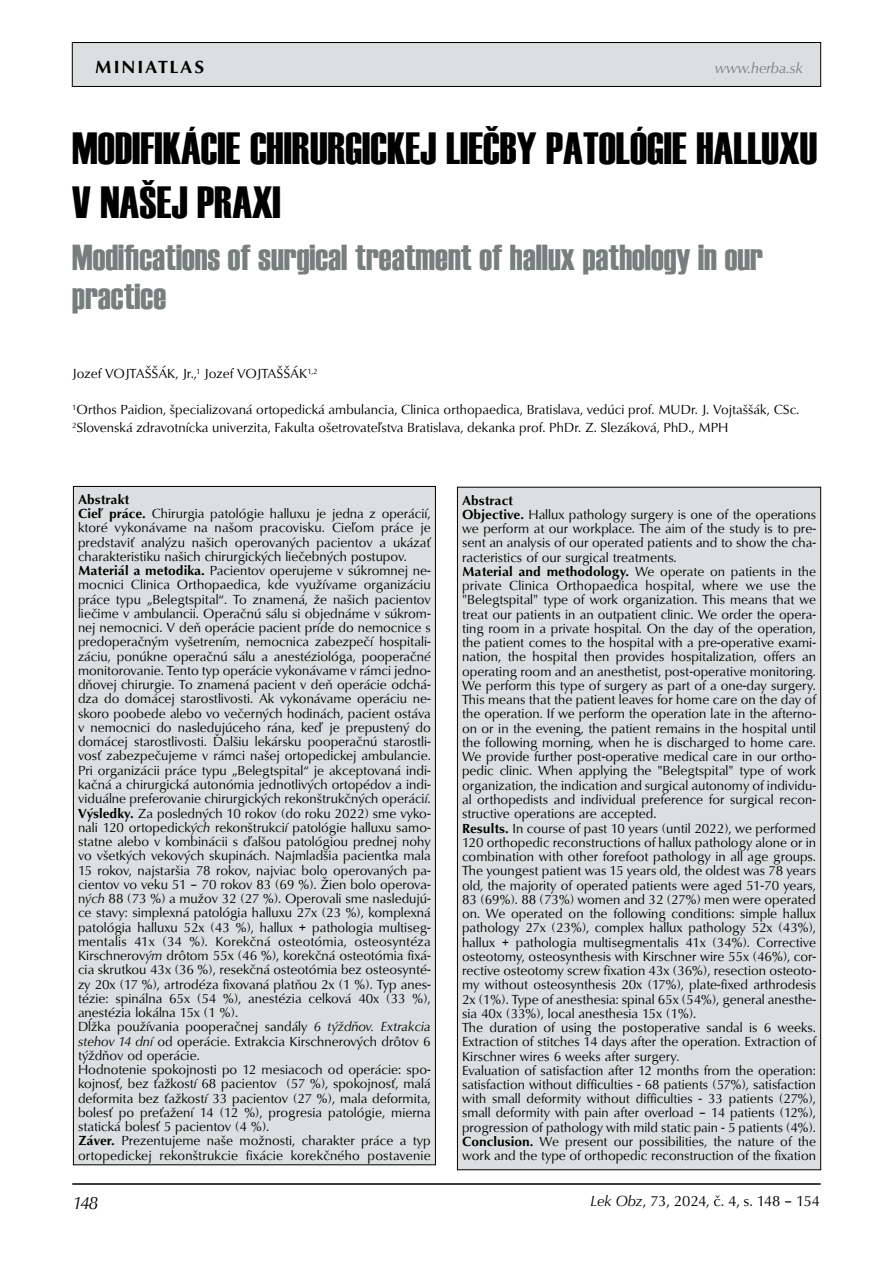
<style>
.page{position:relative;width:893px;height:1263px;background:#fff}
.page>*{position:absolute;margin:0;border:0;box-sizing:border-box;transform-origin:0 0}
.t1{font:45px/54px "Haettenschweiler";color:#000}
.t2{font:36px/39px "Haettenschweiler";color:#777e7e}
.t3{font:700 18px "URW Classico TEE";letter-spacing:.1em;color:#000}
.t4{font:italic 18px "URW Classico TEE";color:#000}
.t5{font:15px "URW Classico TEE";color:#000}
.t6{font:italic 15px "URW Classico TEE";color:#777e7e}
.t7{font:13.5px/14.2px "URW Classico TEE";color:#000}
.s1{font-weight:700}
.s2{font-style:italic}
</style>
<div class="page">
<div style="left:72px;top:43px;width:749px;height:43px;background:#dcdfe0"></div>
<div style="left:72px;top:42px;width:749px;height:45px;border:1px solid #000"></div>
<hr style="left:72px;top:1183px;width:749px;height:2px;background:#000">
<div style="left:73px;top:486px;width:362px;height:679px;background:#dcdfe0"></div>
<div style="left:457px;top:487px;width:364px;height:683px;background:#dcdfe0"></div>
<h3 class="t3" style="left:95px;top:56px;width:111px">MINIATLAS</h3>
<p class="t6" style="left:715px;top:59px;width:90px">www.herba.sk</p>
<h1 class="t1" style="left:72px;top:121px;width:746px">MODIFIKÁCIE CHIRURGICKEJ LIEČBY PATOLÓGIE HALLUXU<br>V NAŠEJ PRAXI</h1>
<h2 class="t2" style="left:72px;top:238px;width:692px">Modifications of surgical treatment of hallux pathology in our practice</h2>
<p class="t7" style="left:72px;top:367px;width:247px">Jozef VOJTAŠŠÁK, Jr.,<sup>1</sup> Jozef VOJTAŠŠÁK<sup>1,2</sup></p>
<p class="t7" style="left:72px;top:401px;width:729px;line-height:18px"><sup>1</sup>Orthos Paidion, špecializovaná ortopedická ambulancia, Clinica orthopaedica, Bratislava, vedúci prof. MUDr. J. Vojtaššák, CSc.<br><sup>2</sup>Slovenská zdravotnícka univerzita, Fakulta ošetrovateľstva Bratislava, dekanka prof. PhDr. Z. Slezáková, PhD., MPH</p>
<p class="t7" style="left:78px;top:492px;width:354px"><span class="s1">Abstrakt<br>Cieľ práce.</span> Chirurgia patológie halluxu je jedna z operácií, ktoré vykonávame na našom pracovisku. Cieľom práce je predstaviť analýzu našich operovaných pacientov a ukázať charakteristiku našich chirurgických liečebných postupov.<br><span class="s1">Materiál a metodika.</span> Pacientov operujeme v súkromnej ne&shy;mocnici Clinica Orthopaedica, kde využívame organizáciu práce typu „Belegtspital“. To znamená, že našich pacientov liečime v ambulancii. Operačnú sálu si objednáme v súkrom&shy;nej nemocnici. V deň operácie pacient príde do nemocnice s predoperačným vyšetrením, nemocnica zabezpečí hospitali&shy;záciu, ponúkne operačnú sálu a anestéziológa, pooperačn<span class="s2">é </span>monitorovanie. Tento typ operácie vykonávame v rámci jedno&shy;dňovej chirurgie. To znamená pacient v deň operácie odchá&shy;dza do domácej starostlivosti. Ak vykonávame operáciu ne&shy;skoro poobede alebo vo večerných hodinách, pacient ostáva v nemocnici do nasledujúceho rána, keď je prepustený do domácej starostlivosti. Ďalšiu lekársku pooperačnú starostli&shy;vosť zabezpečujeme v rámci našej ortopedickej ambulancie.<br>Pri organizácii práce typu „Belegtspital“ je akceptovaná indi&shy;kačná a chirurgická autonómia jednotlivých ortopédov a indi&shy;viduálne preferovanie chirurgických rekonštrukčných operáci<span class="s2">í</span>.<br><span class="s1">Výsledky.</span> Za posledných 10 rokov (do roku 2022) sme vyko&shy;nali 120 ortopedick<span class="s2">ých</span> rekonštrukci<span class="s2">í</span> patológie halluxu samo&shy;statne alebo v kombinácii s ďalšou patológiou prednej nohy vo všetkých vekových skupinách. Najmladšia pacientka mala 15 rokov, najstaršia 78 rokov, najviac bolo operovaných pa&shy;cientov vo veku 51 – 70 rokov 83 (69 %). Žien bolo operova&shy;n<span class="s2">ých</span> 88 (73 %) a mužov 32 (27 %). Operovali sme nasledujú&shy;ce stavy: simplexná patológia halluxu 27x (23 %), komplexná patológia halluxu 52x (43 %), hallux + pathologia multiseg&shy;mentalis 41x (34 %). Korekčná osteotómia, osteosyntéza Kirschnerov<span class="s2">ým</span> drôtom 55x (46 %), korekčná osteotómia fixá&shy;cia skrutkou 43x (36 %), resekčná osteotómia bez osteosynté&shy;zy 20x (17 %), artrodéza fixovaná platňou 2x (1 %). Typ anes&shy;tézie: spinálna 65x (54 %), anestézia celková 40x (33 %), anestézia lokálna 15x (1 %).<br>Dĺžka používania pooperačnej sandály <span class="s2">6 týždňov. Extrakcia stehov 14 dní</span> od operácie. Extrakcia Kirschnerových drôtov 6 týždňov od operácie.<br>Hodnotenie spokojnosti po 12 mesiacoch od operácie: spo&shy;kojnosť, bez ťažkost<span class="s2">í</span> 68 pacientov (57 %), spokojnosť, malá deformita bez ťažkost<span class="s2">í</span> 33 pacientov (27 %), mala deformita, bolesť po preťažení 14 (12 %), progresia patológie, mierna statická bolesť 5 pacientov (4 %).<br><span class="s1">Záver.</span> Prezentujeme naše možnosti, charakter práce a typ ortopedickej rekonštrukcie fixácie korekčného postavenie</p>
<p class="t7" style="left:462px;top:493px;width:356px"><span class="s1">Abstract<br>Objective.</span> Hallux pathology surgery is one of the operations we perform at our workplace. The aim of the study is to pre&shy;sent an analysis of our operated patients and to show the cha&shy;racteristics of our surgical treatments.<br><span class="s1">Material and methodology.</span> We operate on patients in the private Clinica Orthopaedica hospital, where we use the "Belegtspital" type of work organization. This means that we treat our patients in an outpatient clinic. We order the opera&shy;ting room in a private hospital. On the day of the operation, the patient comes to the hospital with a pre-operative exami&shy;nation, the hospital then provides hospitalization, offers an operating room and an anesthetist, post-operative monitoring.<br>We perform this type of surgery as part of a one-day surgery.<br>This means that the patient leaves for home care on the day of the operation. If we perform the operation late in the afterno&shy;on or in the evening, the patient remains in the hospital until the following morning, when he is discharged to home care.<br>We provide further post-operative medical care in our ortho&shy;pedic clinic. When applying the "Belegtspital" type of work organization, the indication and surgical autonomy of individu&shy;al orthopedists and individual preference for surgical recon&shy;structive operations are accepted.<br><span class="s1">Results.</span> In course of past 10 years (until 2022), we performed 120 orthopedic reconstructions of hallux pathology alone or in combination with other forefoot pathology in all age groups.<br>The youngest patient was 15 years old, the oldest was 78 years old, the majority of operated patients were aged 51-70 years, 83 (69%). 88 (73%) women and 32 (27%) men were operated on. We operated on the following conditions: simple hallux pathology 27x (23%), complex hallux pathology 52x (43%), hallux + pathologia multisegmentalis 41x (34%). Corrective osteotomy, osteosynthesis with Kirschner wire 55x (46%), cor&shy;rective osteotomy screw fixation 43x (36%), resection osteoto&shy;my without osteosynthesis 20x (17%), plate-fixed arthrodesis 2x (1%). Type of anesthesia: spinal 65x (54%), general anesthe&shy;sia 40x (33%), local anesthesia 15x (1%).<br>The duration of using the postoperative sandal is 6 weeks.<br>Extraction of stitches 14 days after the operation. Extraction of Kirschner wires 6 weeks after surgery.<br>Evaluation of satisfaction after 12 months from the operation: satisfaction without difficulties - 68 patients (57%), satisfaction with small deformity without difficulties - 33 patients (27%), small deformity with pain after overload – 14 patients (12%), progression of pathology with mild static pain - 5 patients (4%).<br><span class="s1">Conclusion.</span> We present our possibilities, the nature of the work and the type of orthopedic reconstruction of the fixation</p>
<h3 class="t4" style="left:73px;top:1191px;width:26px">148</h3>
<p class="t5" style="left:590px;top:1191px;width:231px"><span class="s2">Lek Obz</span>, 73, 2024, č. 4, s. 148 – 154</p>
</div>
